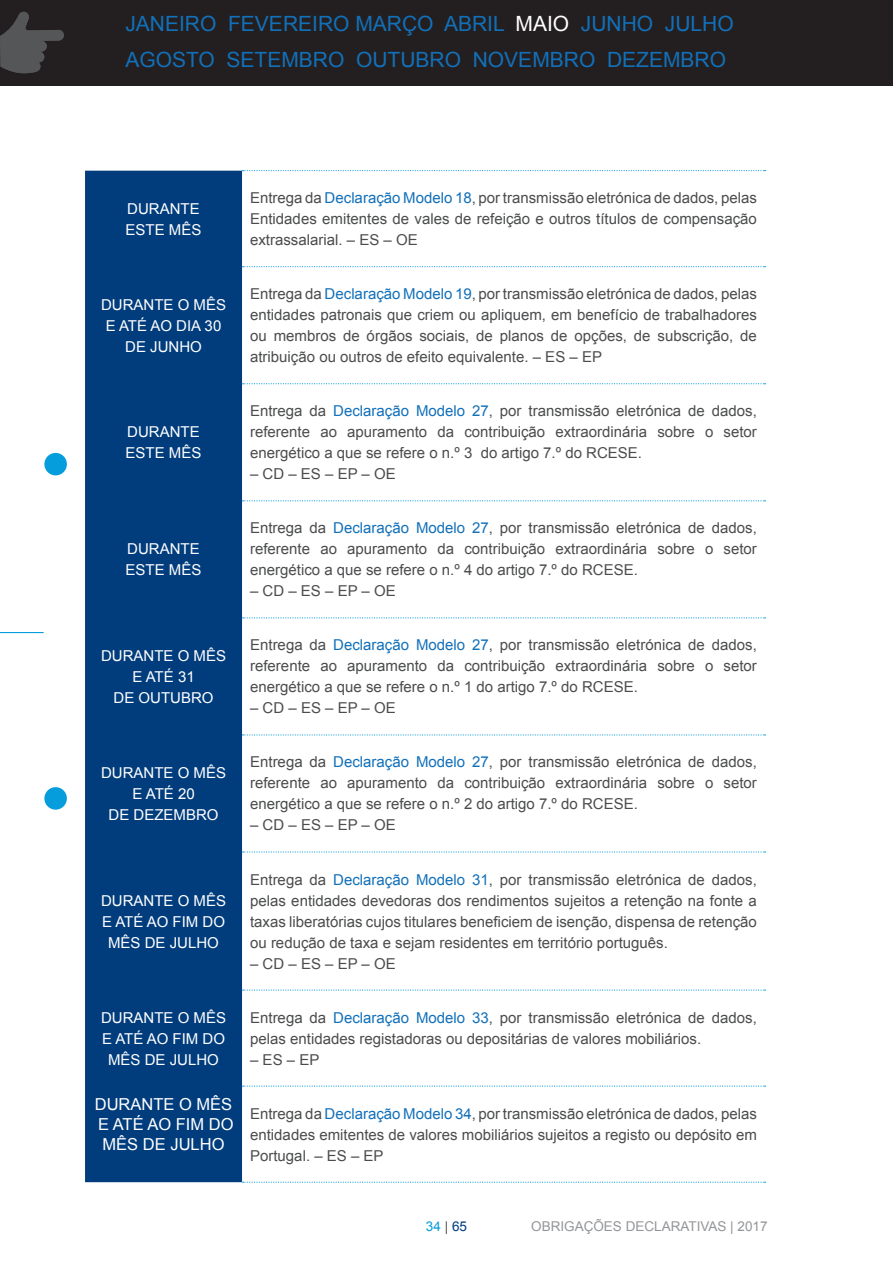
<style>
.page{position:relative;width:893px;height:1263px;background:#fff}
.page>*{position:absolute;margin:0;border:0;box-sizing:border-box;transform-origin:0 0}
.t1{font:21px/36px "Arial";color:#1270b9}
.t2{font:16.5px/19.8px "Arial";color:#fff;text-align:justify}
.t3{font:15px/21px "Arial";color:#4b4c4d;text-align:justify}
.t4{font:15px/21px "Arial";color:#fff;text-align:center}
.t5{font:13.5px "Arial";color:#939598}
.t6{font:13.5px "Arial";color:#069ddc}
.s1{color:#fff}
.s2{color:#1270b9}
.s3{color:#4b4c4d}
.s4{color:#013d7d}
</style>
<div class="page">
<div style="left:44px;top:452px;width:24px;height:24px;background:#069ddc;border-radius:50%"></div>
<div style="left:43px;top:451px;width:25px;height:26px;border:2px solid #fff;border-radius:50%"></div>
<div style="left:44px;top:786px;width:24px;height:24px;background:#069ddc;border-radius:50%"></div>
<div style="left:43px;top:786px;width:25px;height:25px;border:2px solid #fff;border-radius:50%"></div>
<hr style="left:0;top:632px;width:44px;height:1px;background:#069ddc">
<div style="left:85px;top:171px;width:157px;height:1011px;background:#013d7d"></div>
<svg style="left:243px;top:170px;width:522px;height:1px"></svg>
<svg style="left:243px;top:266px;width:522px;height:1px"></svg>
<svg style="left:243px;top:383px;width:522px;height:1px"></svg>
<svg style="left:243px;top:500px;width:522px;height:1px"></svg>
<svg style="left:243px;top:617px;width:522px;height:1px"></svg>
<svg style="left:243px;top:734px;width:522px;height:1px"></svg>
<svg style="left:243px;top:851px;width:522px;height:1px"></svg>
<svg style="left:243px;top:989px;width:522px;height:2px"></svg>
<svg style="left:243px;top:1085px;width:522px;height:2px"></svg>
<svg style="left:243px;top:1181px;width:522px;height:2px"></svg>
<div style="left:0;top:0;width:893px;height:85px;background:#231f20"></div>
<svg style="left:0;top:12px;width:64px;height:61px"></svg>
<h1 class="t1" style="left:125px;top:6px;width:610px">JANEIRO FEVEREIRO MARÇO ABRIL <span class="s1">MAIO</span> JUNHO JULHO<br>AGOSTO SETEMBRO OUTUBRO NOVEMBRO DEZEMBRO</h1>
<p class="t4" style="left:126px;top:198px;width:77px;text-align:left">DURANTE<br>ESTE MÊS</p>
<p class="t3" style="left:250px;top:188px;width:508px">Entrega da <span class="s2">Declaração Modelo 18</span>, por transmissão eletrónica de dados, pelas Entidades emitentes de vales de refeição e outros títulos de compensação extrassalarial. – ES – OE</p>
<p class="t4" style="left:101px;top:294px;width:127px">DURANTE O MÊS<br>E ATÉ AO DIA 30<br>DE JUNHO</p>
<p class="t3" style="left:250px;top:284px;width:508px">Entrega da <span class="s2">Declaração Modelo 19</span>, por transmissão eletrónica de dados, pelas entidades patronais que criem ou apliquem, em benefício de trabalhadores ou membros de órgãos sociais, de planos de opções, de subscrição, de atribuição ou outros de efeito equivalente. – ES – EP</p>
<p class="t4" style="left:126px;top:422px;width:77px;text-align:left">DURANTE<br>ESTE MÊS</p>
<p class="t4" style="left:126px;top:539px;width:77px;text-align:left">DURANTE<br>ESTE MÊS</p>
<p class="t3" style="left:250px;top:401px;width:508px">Entrega da <span class="s2">Declaração Modelo 27</span>, por transmissão eletrónica de dados, referente ao apuramento da contribuição extraordinária sobre o setor energético a que se refere o n.º 3 do artigo 7.º do RCESE.</p>
<p class="t3" style="left:250px;top:464px;width:147px">– CD – ES – EP – OE</p>
<p class="t3" style="left:250px;top:518px;width:508px">Entrega da <span class="s2">Declaração Modelo 27</span>, por transmissão eletrónica de dados, referente ao apuramento da contribuição extraordinária sobre o setor energético a que se refere o n.º 4 do artigo 7.º do RCESE.</p>
<p class="t3" style="left:250px;top:581px;width:147px">– CD – ES – EP – OE</p>
<p class="t4" style="left:101px;top:645px;width:127px">DURANTE O MÊS<br>E ATÉ 31<br>DE OUTUBRO</p>
<p class="t3" style="left:250px;top:635px;width:508px">Entrega da <span class="s2">Declaração Modelo 27</span>, por transmissão eletrónica de dados, referente ao apuramento da contribuição extraordinária sobre o setor energético a que se refere o n.º 1 do artigo 7.º do RCESE.</p>
<p class="t3" style="left:250px;top:698px;width:147px">– CD – ES – EP – OE</p>
<p class="t4" style="left:101px;top:762px;width:127px">DURANTE O MÊS<br>E ATÉ 20<br>DE DEZEMBRO</p>
<p class="t3" style="left:250px;top:752px;width:508px">Entrega da <span class="s2">Declaração Modelo 27</span>, por transmissão eletrónica de dados, referente ao apuramento da contribuição extraordinária sobre o setor energético a que se refere o n.º 2 do artigo 7.º do RCESE.</p>
<p class="t3" style="left:250px;top:815px;width:147px">– CD – ES – EP – OE</p>
<p class="t4" style="left:101px;top:890px;width:127px">DURANTE O MÊS<br>E ATÉ AO FIM DO<br>MÊS DE JULHO</p>
<p class="t3" style="left:250px;top:869px;width:508px">Entrega da <span class="s2">Declaração Modelo 31</span>, por transmissão eletrónica de dados, pelas entidades devedoras dos rendimentos sujeitos a retenção na fonte a taxas liberatórias cujos titulares beneficiem de isenção, dispensa de retenção ou redução de taxa e sejam residentes em território português.</p>
<p class="t3" style="left:250px;top:953px;width:147px">– CD – ES – EP – OE</p>
<p class="t4" style="left:101px;top:1007px;width:127px">DURANTE O MÊS<br>E ATÉ AO FIM DO<br>MÊS DE JULHO</p>
<p class="t3" style="left:250px;top:1007px;width:508px">Entrega da <span class="s2">Declaração Modelo 33</span>, por transmissão eletrónica de dados, pelas entidades registadoras ou depositárias de valores mobiliários.</p>
<p class="t3" style="left:250px;top:1049px;width:71px">– ES – EP</p>
<p class="t2" style="left:95px;top:1095px;width:140px">DURANTE O MÊS E ATÉ AO FIM DO MÊS DE JULHO</p>
<p class="t3" style="left:250px;top:1103px;width:508px">Entrega da <span class="s2">Declaração Modelo 34</span>, por transmissão eletrónica de dados, pelas entidades emitentes de valores mobiliários sujeitos a registo ou depósito em Portugal. – ES – EP</p>
<p class="t6" style="left:426px;top:1218px;width:43px">34 <span class="s3">|</span> <span class="s4">65</span></p>
<p class="t5" style="left:531px;top:1218px;width:238px">OBRIGAÇÕES DECLARATIVAS | 2017</p>
</div>
